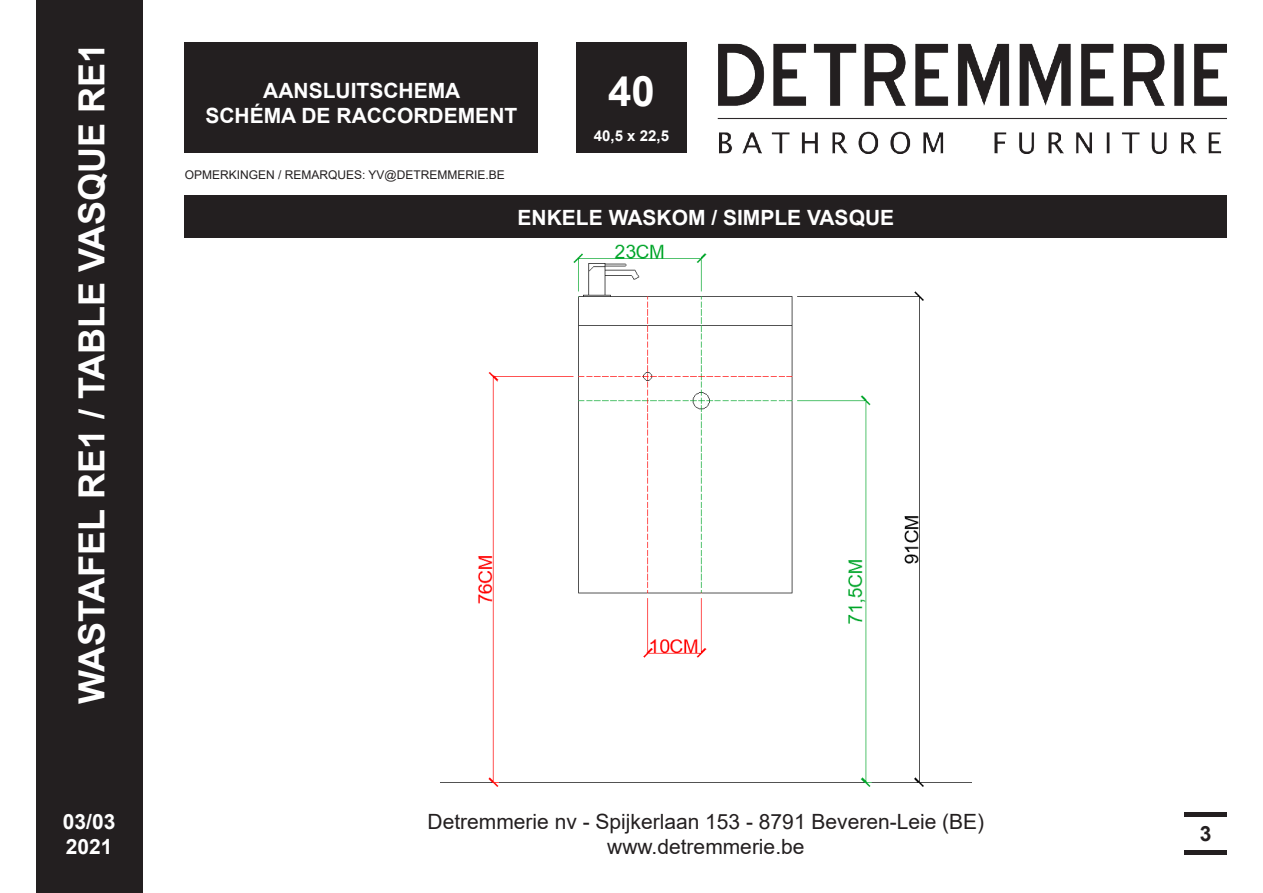
<style>
.page{position:relative;width:1263px;height:893px;background:#fff}
.page>*{position:absolute;margin:0;border:0;box-sizing:border-box;transform-origin:0 0}
.t1{font:700 42px "Arial";color:#fff}
.t2{font:700 36px "Arial";color:#fff}
.t3{font:700 21px/25.2px "Arial";color:#fff}
.t4{font:21px/25.2px "Arial";color:#231f20;text-align:center}
.t5{font:700 21px "Arial";color:#231f20}
.t6{font:700 15px "Arial";color:#fff}
.t7{font:12px "Arial";color:#231f20}
</style>
<div class="page">
<div style="left:36px;top:0;width:106px;height:893px;background:#231f20"></div>
<img style="left:717px;top:43px;width:510px;height:110px">
<div style="left:185px;top:196px;width:1042px;height:42px;background:#231f20"></div>
<div style="left:1184px;top:812px;width:43px;height:5px;background:#231f20"></div>
<div style="left:1184px;top:850px;width:43px;height:5px;background:#231f20"></div>
<div style="left:185px;top:43px;width:353px;height:110px;background:#231f20"></div>
<div style="left:576px;top:43px;width:111px;height:110px;background:#231f20"></div>
<img style="left:441px;top:244px;width:530px;height:543px">
<h2 class="t2" style="left:66px;top:704px;width:663px;rotate:-90deg">WASTAFEL RE1 / TABLE VASQUE RE1</h2>
<p class="t3" style="left:263px;top:78px;width:199px">AANSLUITSCHEMA</p>
<p class="t3" style="left:205px;top:103px;width:313px">SCHÉMA DE RACCORDEMENT</p>
<p class="t7" style="left:185px;top:166px;width:322px">OPMERKINGEN / REMARQUES: YV@DETREMMERIE.BE</p>
<h1 class="t1" style="left:608px;top:61px;width:48px">40</h1>
<p class="t6" style="left:594px;top:125px;width:77px">40,5 x 22,5</p>
<p class="t6" style="left:606px;top:125px;width:18px">40</p>
<p class="t6" style="left:648px;top:125px;width:10px">9</p>
<p class="t3" style="left:518px;top:205px;width:378px">ENKELE WASKOM / SIMPLE VASQUE</p>
<p class="t3" style="left:63px;top:809px;width:54px">03/03<br>2021</p>
<p class="t4" style="left:427px;top:808px;width:558px">Detremmerie nv - Spijkerlaan 153 - 8791 Beveren-Leie (BE) www.detremmerie.be</p>
<p class="t5" style="left:1200px;top:819px;width:13px">3</p>
</div>
